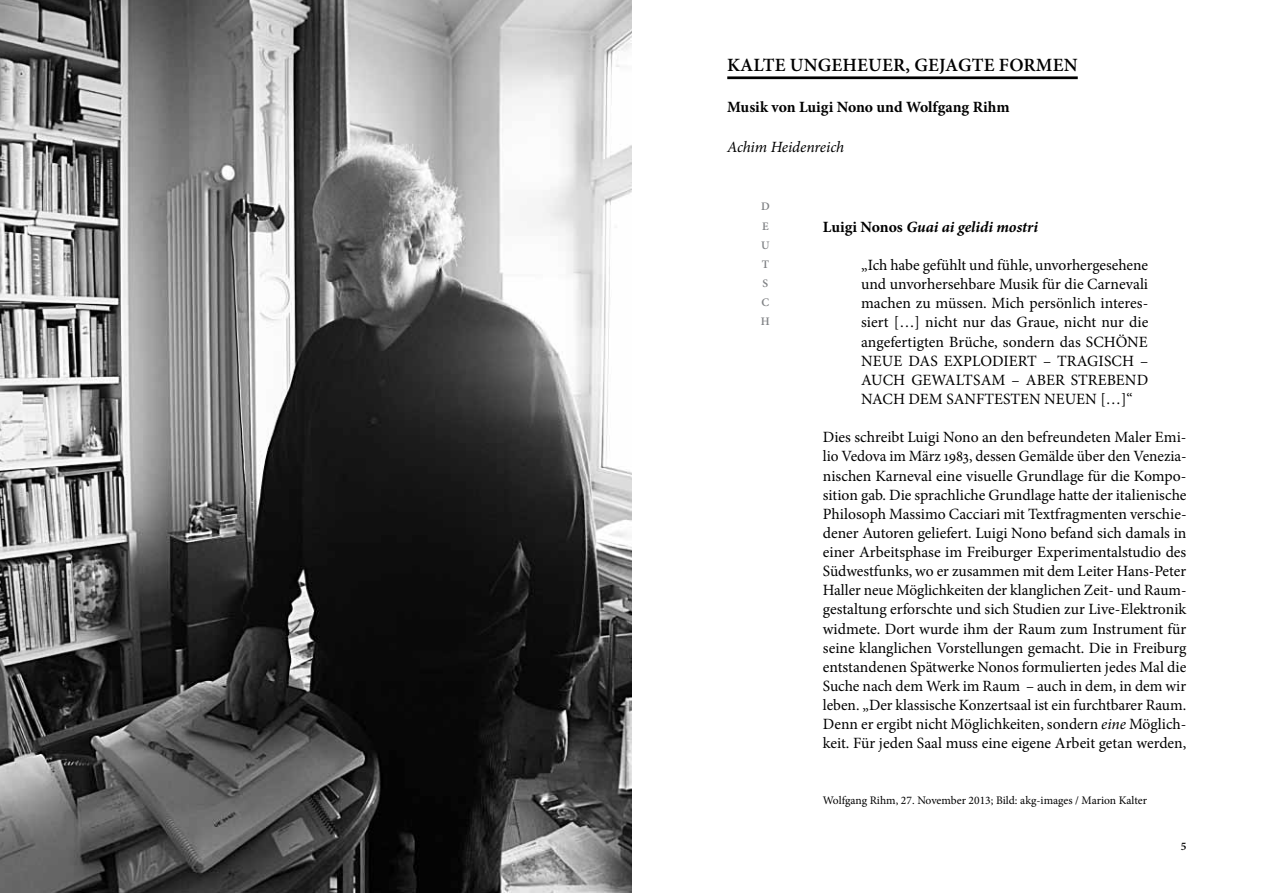
<style>
.page{position:relative;width:1263px;height:893px;background:#fff}
.page>*{position:absolute;margin:0;border:0;box-sizing:border-box;transform-origin:0 0}
.t1{font:600 18.75px "Minion Pro";letter-spacing:.01em;color:#000}
.t2{font:15.6px/19.2px "Minion Pro";color:#000;text-align:justify}
.t3{font:700 15.6px "Minion Pro";color:#000}
.t4{font:italic 700 15.6px "Minion Pro";letter-spacing:-.005em;color:#000}
.t5{font:italic 15.6px "Minion Pro";letter-spacing:-.01em;color:#000}
.t6{font:11.55px "Minion Pro";color:#000}
.t7{font:600 11.55px/19.2px "Minion Pro";color:#808285}
.t8{font:600 11.55px "Minion Pro";color:#000}
.s1{font-style:normal}
.s2{font-style:italic}
</style>
<div class="page">
<img style="left:0;top:0;width:631px;height:893px">
<hr style="left:727px;top:76px;width:351px;height:3px;background:#000">
<p class="t1" style="left:727px;top:52px;width:285px">KALTE UNGEHEUER, GEJAGTE FOR</p>
<p class="t1" style="left:1036px;top:52px;width:30px">MEN</p>
<p class="t3" style="left:727px;top:96px;width:284px">Musik von Luigi Nono und Wolfgang Rihm</p>
<p class="t5" style="left:727px;top:137px;width:119px">Achim Heidenreich</p>
<p class="t7" style="left:761px;top:197px;width:10px">D<br>E<br>U<br>T<br>S<br>C<br>H</p>
<p class="t4" style="left:823px;top:216px;width:217px"><span class="s1">Luigi Nonos</span> Guai ai gelidi mostri</p>
<p class="t2" style="left:861px;top:255px;width:289px">„Ich habe gefühlt und fühle, unvorhergesehene und unvorhersehbare Musik für die Carnevali machen zu müssen. Mich persönlich interes&shy;siert […] nicht nur das Graue, nicht nur die angefertigten Brüche, sondern das SCHÖNE NEUE DAS EXPLODIERT – TRAGISCH – AUCH GEWALTSAM – ABER STREBEND NACH DEM SANFTESTEN NEUEN […]“</p>
<p class="t2" style="left:823px;top:428px;width:365px">Dies schreibt Luigi Nono an den befreundeten Maler Emi&shy;lio Vedova im März 1983, dessen Gemälde über den Venezia&shy;nischen Karneval eine visuelle Grundlage für die Kompo&shy;sition gab. Die sprachliche Grundlage hatte der italienische Philosoph Massimo Cacciari mit Textfragmenten verschie&shy;dener Autoren geliefert. Luigi Nono befand sich damals in einer Arbeitsphase im Freiburger Experimentalstudio des Südwestfunks, wo er zusammen mit dem Leiter Hans-Peter Haller neue Möglichkeiten der klanglichen Zeit- und Raum&shy;gestaltung erforschte und sich Studien zur Live-Elektronik widmete. Dort wurde ihm der Raum zum Instrument für seine klanglichen Vorstellungen gemacht. Die in Freiburg entstandenen Spätwerke Nonos formulierten jedes Mal die Suche nach dem Werk im Raum – auch in dem, in dem wir leben. „Der klassische Konzertsaal ist ein furchtbarer Raum.<br>Denn er ergibt nicht Möglichkeiten, sondern <span class="s2">eine</span> Möglich&shy;keit. Für jeden Saal muss eine eigene Arbeit getan werden,</p>
<p class="t6" style="left:823px;top:792px;width:326px">Wolfgang Rihm, 27. November 2013; Bild: akg-images / Marion Kalter</p>
<p class="t8" style="left:1181px;top:839px;width:7px">5</p>
</div>
